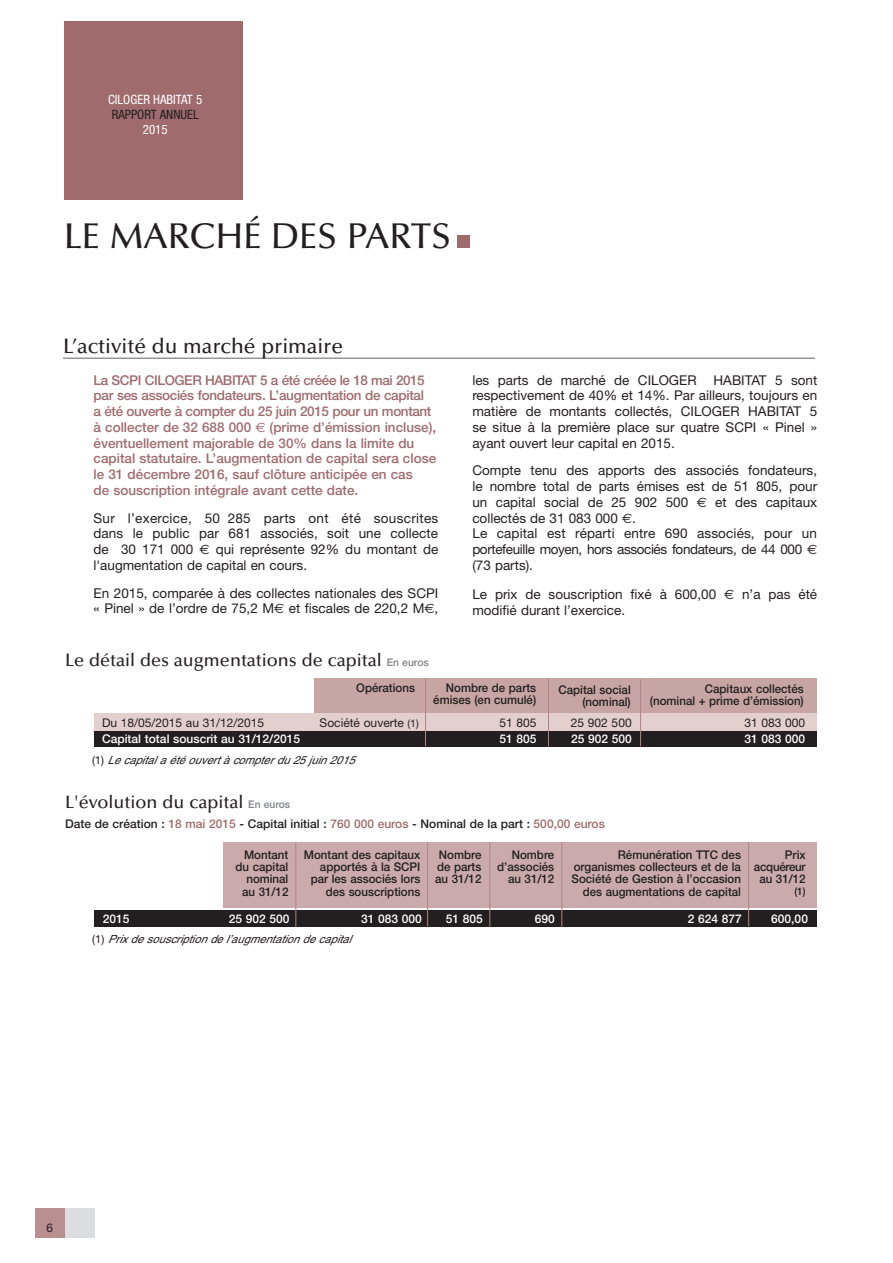
<style>
.page{position:relative;width:893px;height:1263px;background:#fff}
.page>*{position:absolute;margin:0;border:0;box-sizing:border-box;transform-origin:0 0}
.t1{font:500 36px "Optima";color:#231f20}
.t2{font:500 21px "Optima";color:#231f20}
.t3{font:500 18px "Optima";color:#231f20}
.t4{font:13.5px/15.8px "Helvetica Neue";color:#231f20}
.t5{font:500 13.5px/15.8px "Helvetica Neue";color:#9f6b6d}
.t6{font:condensed 12.9px "Helvetica Neue";color:#fff}
.t7{font:condensed 12.9px "Helvetica Neue";color:#231f20}
.t8{font:500 12px/12.3px "Helvetica Neue";color:#231f20;text-align:right;scale:.96 1}
.t9{font:500 12px "Helvetica Neue";color:#fff}
.t10{font:500 12px "Helvetica Neue";color:#231f20}
.t11{font:12px "Helvetica Neue";color:#231f20}
.t12{font:500 12px/12.3px "Helvetica Neue";letter-spacing:-.02em;color:#231f20;text-align:right;scale:.96 1}
.t13{font:italic 11.25px "Helvetica";color:#231f20}
.t14{font:500 10.5px "Helvetica Neue";color:#231f20;scale:.96 1}
.s1{font-family:"Euro Sans";font-weight:400}
.s2{font-family:"Euro Sans"}
.s3{font-family:"Helvetica Neue";font-size:10.5px;color:#808285}
.s4{font-size:10.5px}
.s5{font-family:"Helvetica Neue";font-style:normal}
.s6{color:#9f6b6d}
</style>
<div class="page">
<div style="left:457px;top:236px;width:13px;height:12px;background:#9f6b6d"></div>
<div style="left:64px;top:21px;width:178px;height:179px;background:#9f6b6d"></div>
<div style="left:35px;top:1208px;width:30px;height:29px;background:#b98f8f"></div>
<div style="left:65px;top:1208px;width:29px;height:29px;background:#dcdddf"></div>
<hr style="left:63px;top:357px;width:752px;height:2px;background:#939598">
<div style="left:94px;top:713px;width:722px;height:21px;background:#e3cfce"></div>
<div style="left:314px;top:678px;width:502px;height:35px;background:#c6a5a2"></div>
<div style="left:94px;top:731px;width:722px;height:16px;background:#231f20"></div>
<hr style="left:425px;top:678px;width:1px;height:68px;background:#b18384">
<div style="left:94px;top:910px;width:723px;height:17px;background:#231f20"></div>
<hr style="left:640px;top:679px;width:1px;height:67px;background:#b18384">
<hr style="left:548px;top:679px;width:1px;height:67px;background:#b18384">
<div style="left:223px;top:842px;width:593px;height:65px;background:#caaaaa"></div>
<hr style="left:295px;top:842px;width:1px;height:85px;background:#b18384">
<hr style="left:427px;top:842px;width:1px;height:85px;background:#b18384">
<hr style="left:489px;top:842px;width:1px;height:85px;background:#b18384">
<hr style="left:561px;top:842px;width:1px;height:85px;background:#b18384">
<hr style="left:748px;top:842px;width:1px;height:85px;background:#b18384">
<p class="t6" style="left:108px;top:94px;width:96px">CILOGER HABITAT 5</p>
<p class="t7" style="left:112px;top:109px;width:89px">RAPPORT ANNUEL</p>
<p class="t6" style="left:143px;top:124px;width:26px">2015</p>
<h1 class="t1" style="left:64px;top:222px;width:389px">LE MARCHÉ DES PARTS</h1>
<h2 class="t2" style="left:63px;top:338px;width:282px">L’activité du marché primaire</h2>
<p class="t5" style="left:94px;top:373px;width:344px">La SCPI CILOGER HABITAT 5 a été créée le 18 mai 2015 par ses associés fondateurs. L’augmentation de capital<br>a été ouverte à compter du 25 juin 2015 pour un montant à collecter de 32 688 000 <span class="s1">€</span> (prime d’émission incluse), éventuellement majorable de 30% dans la limite du capital statutaire. L’augmentation de capital sera close le 31 décembre 2016, sauf clôture anticipée en cas<br>de souscription intégrale avant cette date.</p>
<p class="t4" style="left:94px;top:511px;width:346px;text-align:justify">Sur l’exercice, 50 285 parts ont été souscrites dans le public par 681 associés, soit une collecte de 30 171 000 <span class="s2">€</span> qui représente 92% du montant de l'augmentation de capital en cours.</p>
<p class="t4" style="left:94px;top:586px;width:346px">En 2015, comparée à des collectes nationales des SCPI « Pinel » de l’ordre de 75,2 M<span class="s2">€</span> et fiscales de 220,2 M<span class="s2">€</span>,</p>
<h3 class="t3" style="left:65px;top:653px;width:365px">Le détail des augmentations de capital <span class="s3">En euros</span></h3>
<p class="t4" style="left:472px;top:373px;width:226px">les parts de marché de CILOGER</p>
<p class="t4" style="left:472px;top:373px;width:346px;text-align:justify;text-indent:241px">HABITAT 5 sont respectivement de 40% et 14%. Par ailleurs, toujours en matière de montants collectés, CILOGER HABITAT 5 se situe à la première place sur quatre SCPI « Pinel » ayant ouvert leur capital en 2015.</p>
<p class="t4" style="left:472px;top:464px;width:346px">Compte tenu des apports des associés fondateurs, le nombre total de parts émises est de 51 805, pour un capital social de 25 902 500 <span class="s2">€</span> et des capitaux collectés de 31 083 000 <span class="s2">€</span>.<br>Le capital est réparti entre 690 associés, pour un portefeuille moyen, hors associés fondateurs, de 44 000 <span class="s2">€ </span>(73 parts).</p>
<p class="t4" style="left:472px;top:588px;width:346px">Le prix de souscription fixé à 600,00 <span class="s2">€</span> n’a pas été modifié durant l’exercice.</p>
<p class="t8" style="left:356px;top:683px;width:63px">Opérations</p>
<p class="t8" style="left:650px;top:684px;width:162px">Capitaux collectés<br>(nominal + prime d’émission)</p>
<p class="t8" style="left:433px;top:683px;width:109px">Nombre de parts émises (en cumulé)</p>
<p class="t8" style="left:558px;top:684px;width:77px">Capital social (nominal)</p>
<p class="t11" style="left:102px;top:718px;width:163px">Du 18/05/2015 au 31/12/2015</p>
<p class="t11" style="left:320px;top:718px;width:101px">Société ouverte <span class="s4">(1)</span></p>
<p class="t11" style="left:499px;top:718px;width:39px">51 805</p>
<p class="t11" style="left:571px;top:718px;width:62px">25 902 500</p>
<p class="t11" style="left:744px;top:718px;width:62px">31 083 000</p>
<p class="t9" style="left:102px;top:735px;width:200px">Capital total souscrit au 31/12/2015</p>
<p class="t9" style="left:499px;top:735px;width:39px">51 805</p>
<p class="t9" style="left:571px;top:735px;width:62px">25 902 500</p>
<p class="t9" style="left:744px;top:735px;width:62px">31 083 000</p>
<p class="t13" style="left:92px;top:756px;width:264px"><span class="s5">(1)</span> Le capital a été ouvert à compter du 25 juin 2015</p>
<h3 class="t3" style="left:65px;top:794px;width:226px">L'évolution du capital <span class="s3">En euros</span></h3>
<p class="t10" style="left:65px;top:819px;width:541px">Date de création : <span class="s6">18 mai 2015</span> - Capital initial : <span class="s6">760 000 euros</span> - Nominal de la part : <span class="s6">500,00 euros</span></p>
<p class="t8" style="left:304px;top:849px;width:123px">Montant des capitaux apportés à la SCPI par les associés lors des souscriptions</p>
<p class="t8" style="left:572px;top:849px;width:178px">Rémunération TTC des organismes collecteurs et de la<br>Société de Gestion à l’occasion des augmentations de capital</p>
<p class="t8" style="left:236px;top:849px;width:57px">Montant du capital nominal au 31/12</p>
<p class="t8" style="left:435px;top:849px;width:50px;text-align:center">Nombre de parts au 31/12</p>
<p class="t8" style="left:497px;top:849px;width:61px">Nombre d’associés au 31/12</p>
<p class="t12" style="left:754px;top:849px;width:55px">Prix acquéreur au 31/12</p>
<p class="t14" style="left:794px;top:888px;width:13px">(1)</p>
<p class="t9" style="left:103px;top:914px;width:28px">2015</p>
<p class="t9" style="left:229px;top:914px;width:62px">25 902 500</p>
<p class="t9" style="left:361px;top:914px;width:62px">31 083 000</p>
<p class="t9" style="left:446px;top:914px;width:39px">51 805</p>
<p class="t9" style="left:535px;top:914px;width:22px">690</p>
<p class="t9" style="left:688px;top:914px;width:56px">2 624 877</p>
<p class="t9" style="left:771px;top:914px;width:38px">600,00</p>
<p class="t13" style="left:92px;top:935px;width:260px"><span class="s5">(1)</span> Prix de souscription de l’augmentation de capital</p>
<p class="t11" style="left:47px;top:1223px;width:8px">6</p>
</div>
